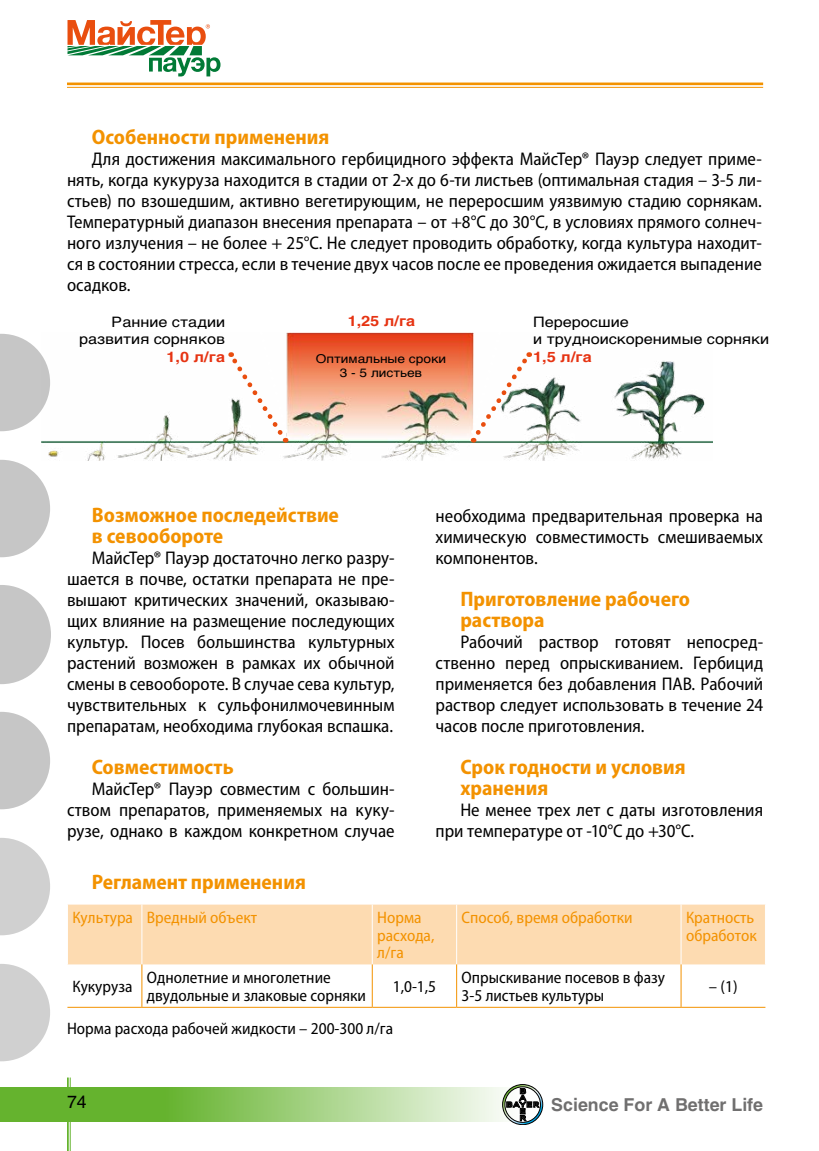
<style>
.page{position:relative;width:819px;height:1151px;background:#fff}
.page>*{position:absolute;margin:0;border:0;box-sizing:border-box;transform-origin:0 0}
.t1{font:700 semi-condensed 21px/21px "Myriad Pro";color:#f39200}
.t2{font:semi-condensed 18.38px/21px "Myriad Pro";color:#000;text-align:justify}
.t3{font:700 17.85px "Helvetica Cyr";color:#706f6f}
.t4{font:17.5px "Helios";color:#000}
.t5{font:semi-condensed 16.62px/17.5px "Myriad Pro";color:#000}
.t6{font:semi-condensed 16.62px/17.5px "Myriad Pro";color:#f39200}
.t7{font:14.35px/17.3px "Helvetica Cyr Upright";color:#000;text-align:right;scale:1.12 1}
.t8{font:700 14.35px "Helvetica Cyr";color:#e63312;scale:1.12 1}
.t9{font:12.25px/14.7px "Helvetica Cyr Upright";color:#000;text-align:center;scale:1.12 1}
</style>
<div class="page">
<svg style="left:0;top:1087px;width:502px;height:34px;background:#95ca70"></svg>
<hr style="left:67px;top:1077px;width:2px;height:74px;background:#65b32e">
<hr style="left:70px;top:1077px;width:1px;height:74px;background:#65b32e">
<svg style="left:0;top:838px;width:50px;height:97px"></svg>
<svg style="left:0;top:964px;width:50px;height:97px"></svg>
<svg style="left:0;top:712px;width:50px;height:97px"></svg>
<svg style="left:0;top:585px;width:51px;height:99px"></svg>
<svg style="left:0;top:460px;width:50px;height:97px"></svg>
<svg style="left:0;top:334px;width:42px;height:97px;background:#cdcdcd"></svg>
<svg style="left:502px;top:1084px;width:41px;height:41px"></svg>
<hr style="left:67px;top:87px;width:696px;height:1px;background:#f39200">
<hr style="left:67px;top:83px;width:696px;height:2px;background:#f39200">
<svg style="left:67px;top:20px;width:153px;height:56px"></svg>
<img style="left:42px;top:332px;width:670px;height:129px">
<svg style="left:468px;top:332px;width:64px;height:111px"></svg>
<svg style="left:226px;top:332px;width:64px;height:111px"></svg>
<div style="left:68px;top:905px;width:697px;height:59px;background:#fddbb1"></div>
<hr style="left:141px;top:904px;width:1px;height:60px;background:#fff">
<hr style="left:372px;top:904px;width:1px;height:60px;background:#fff">
<hr style="left:456px;top:904px;width:1px;height:60px;background:#fff">
<hr style="left:680px;top:904px;width:1px;height:60px;background:#fff">
<hr style="left:67px;top:1007px;width:75px;height:1px;background:#f39200">
<hr style="left:141px;top:964px;width:1px;height:43px;background:#f39200">
<hr style="left:372px;top:964px;width:1px;height:43px;background:#f39200">
<hr style="left:456px;top:964px;width:1px;height:43px;background:#f39200">
<hr style="left:680px;top:964px;width:1px;height:43px;background:#f39200">
<hr style="left:142px;top:1007px;width:230px;height:1px;background:#f39200">
<hr style="left:372px;top:1007px;width:84px;height:1px;background:#f39200">
<hr style="left:456px;top:1007px;width:225px;height:1px;background:#f39200">
<hr style="left:681px;top:1007px;width:84px;height:1px;background:#f39200">
<p class="t1" style="left:92px;top:127px;width:239px">Особенности применения</p>
<p class="t2" style="left:67px;top:149px;width:696px;text-indent:25px">Для достижения максимального гербицидного эффекта МайсТер® Пауэр следует приме&shy;нять, когда кукуруза находится в стадии от 2-х до 6-ти листьев (оптимальная стадия – 3-5 ли&shy;стьев) по взошедшим, активно вегетирующим, не переросшим уязвимую стадию сорнякам.<br>Температурный диапазон внесения препарата – от +8°С до 30°С, в условиях прямого солнеч&shy;ного излучения – не более + 25°С. Не следует проводить обработку, когда культура находит&shy;ся в состоянии стресса, если в течение двух часов после ее проведения ожидается выпадение осадков.</p>
<p class="t8" style="left:348px;top:313px;width:62px">1,25 л/га</p>
<p class="t7" style="left:79px;top:313px;width:132px">Ранние стадии развития сорняков</p>
<p class="t8" style="left:166px;top:348px;width:54px">1,0 л/га</p>
<p class="t9" style="left:316px;top:351px;width:118px">Оптимальные сроки<br>3 - 5 листьев</p>
<p class="t7" style="left:533px;top:313px;width:212px;text-align:left">Переросшие<br>и трудноискоренимые сорняки</p>
<p class="t8" style="left:533px;top:348px;width:54px">1,5 л/га</p>
<p class="t1" style="left:92px;top:505px;width:249px">Возможное последействие в севообороте</p>
<p class="t2" style="left:67px;top:548px;width:329px;text-indent:25px">МайсТер® Пауэр достаточно легко разру&shy;шается в почве, остатки препарата не пре&shy;вышают критических значений, оказываю&shy;щих влияние на размещение последующих культур. Посев большинства культурных растений возможен в рамках их обычной смены в севообороте. В случае сева культур, чувствительных к сульфонилмочевинным препаратам, необходима глубокая вспашка.</p>
<p class="t1" style="left:92px;top:757px;width:143px">Совместимость</p>
<p class="t2" style="left:67px;top:779px;width:329px;text-indent:25px">МайсТер® Пауэр совместим с большин&shy;ством препаратов, применяемых на куку&shy;рузе, однако в каждом конкретном случае</p>
<p class="t1" style="left:92px;top:871px;width:215px">Регламент применения</p>
<p class="t2" style="left:435px;top:506px;width:329px">необходима предварительная проверка на химическую совместимость смешиваемых компонентов.</p>
<p class="t1" style="left:460px;top:589px;width:231px">Приготовление рабочего раствора</p>
<p class="t2" style="left:435px;top:632px;width:329px;text-indent:25px">Рабочий раствор готовят непосред&shy;ственно перед опрыскиванием. Гербицид применяется без добавления ПАВ. Рабочий раствор следует использовать в течение 24 часов после приготовления.</p>
<p class="t1" style="left:460px;top:757px;width:227px">Срок годности и условия хранения</p>
<p class="t2" style="left:435px;top:800px;width:329px;text-indent:25px">Не менее трех лет с даты изготовления при температуре от -10°С до +30°С.</p>
<p class="t6" style="left:72px;top:909px;width:186px">Культура Вредный объект</p>
<p class="t6" style="left:377px;top:909px;width:59px">Норма расхода, л/га</p>
<p class="t6" style="left:461px;top:909px;width:173px">Способ, время обработки</p>
<p class="t6" style="left:686px;top:909px;width:72px">Кратность обработок</p>
<p class="t5" style="left:72px;top:978px;width:62px">Кукуруза</p>
<p class="t5" style="left:147px;top:969px;width:220px">Однолетние и многолетние двудольные и злаковые сорняки</p>
<p class="t5" style="left:393px;top:978px;width:45px">1,0-1,5</p>
<p class="t5" style="left:461px;top:969px;width:205px">Опрыскивание посевов в фазу<br>3-5 листьев культуры</p>
<p class="t5" style="left:709px;top:978px;width:30px">– (1)</p>
<p class="t5" style="left:67px;top:1020px;width:327px">Норма расхода рабочей жидкости – 200-300 л/га</p>
<p class="t4" style="left:67px;top:1092px;width:21px">74</p>
<p class="t3" style="left:551px;top:1095px;width:213px">Science For A Better Life</p>
</div>
